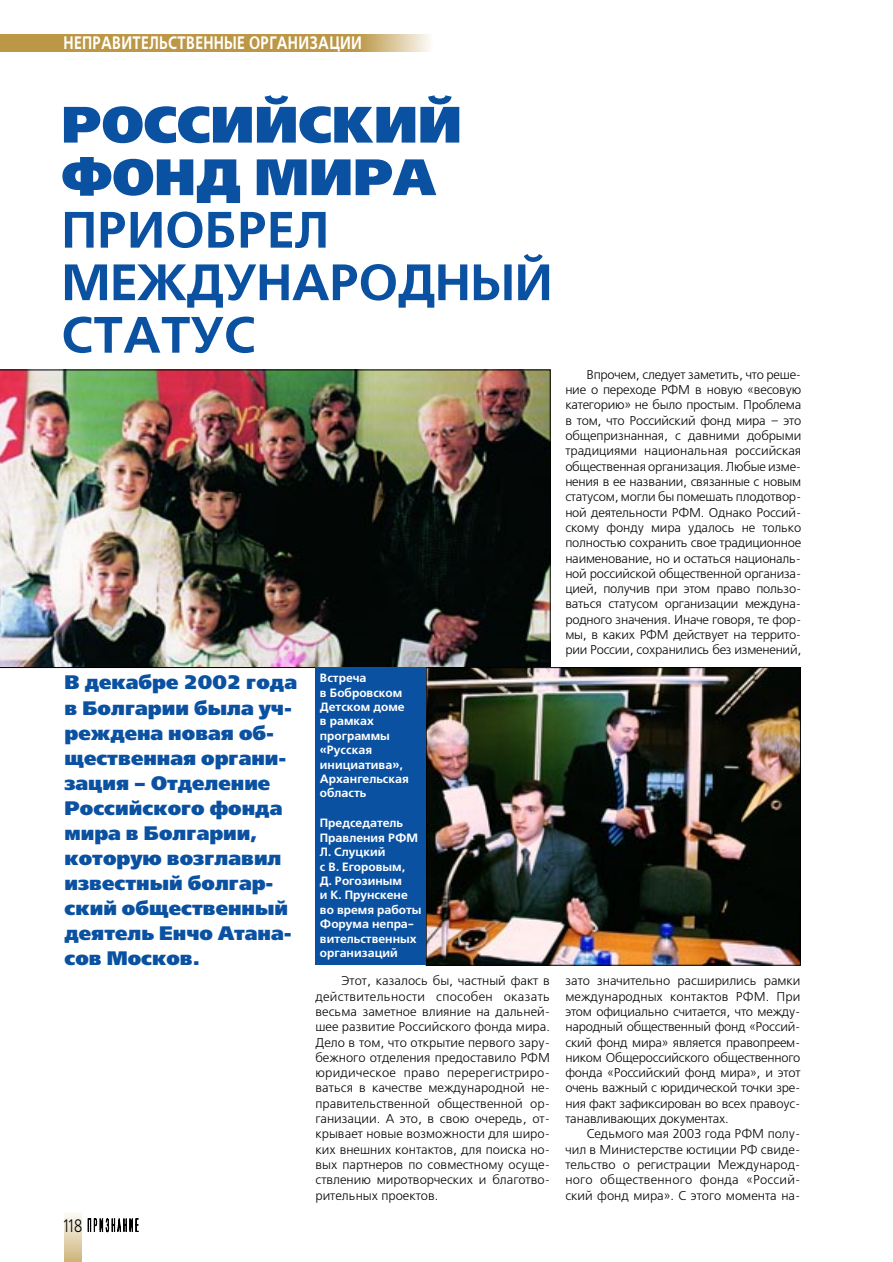
<style>
.page{position:relative;width:893px;height:1262px;background:#fff}
.page>*{position:absolute;margin:0;border:0;box-sizing:border-box;transform-origin:0 0}
.t1{font:700 51px/52.5px "Free Set C";letter-spacing:-.005em;color:#0a51a1}
.t2{font:51px/52.5px "Free Set Black C";color:#0a51a1}
.t3{font:19.5px/25px "Free Set Black C";color:#0a51a1}
.t4{font:700 18px "Free Set C";letter-spacing:.02em;color:#fff;scale:.8 1}
.t5{font:18px "Free Set C";color:#000;scale:.8 1}
.t6{font:12.75px/15.3px "Free Set C";letter-spacing:-.01em;color:#000;text-align:justify}
.t7{font:700 12px/14.4px "Free Set C";color:#fff}
</style>
<div class="page">
<svg style="left:360px;top:34px;width:69px;height:17px"></svg>
<div style="left:0;top:34px;width:360px;height:17px;background:#bc9745"></div>
<svg style="left:64px;top:1214px;width:17px;height:48px"></svg>
<svg style="left:88px;top:1218px;width:50px;height:13px"></svg>
<img style="left:0;top:370px;width:550px;height:297px">
<img style="left:428px;top:669px;width:370px;height:294px">
<div style="left:426px;top:667px;width:374px;height:298px;border:1px solid #000"></div>
<div style="left:315px;top:667px;width:111px;height:298px;background:#0a51a1"></div>
<h3 class="t4" style="left:64px;top:35px;width:374px">НЕПРАВИТЕЛЬСТВЕННЫЕ ОРГАНИЗАЦИИ</h3>
<h1 class="t2" style="left:61px;top:101px;width:402px">РОССИЙСКИЙ<br>ФОНД МИРА</h1>
<h1 class="t1" style="left:61px;top:206px;width:493px">ПРИОБРЕЛ<br>МЕЖДУНАРОДНЫЙ<br>СТАТУС</h1>
<h2 class="t3" style="left:64px;top:671px;width:234px">В декабре 2002 года в Болгарии была уч&shy;реждена новая об&shy;щественная органи&shy;зация – Отделение<br>Российского фонда мира в Болгарии, которую возглавил известный болгар&shy;ский общественный деятель Енчо Атана&shy;сов Москов.</h2>
<p class="t7" style="left:320px;top:671px;width:90px">Встреча<br>в Бобровском<br>Детском доме в рамках программы «Русская инициатива»,<br>Архангельская область</p>
<p class="t7" style="left:320px;top:816px;width:103px">Председатель<br>Правления РФМ<br>Л. Слуцкий<br>с В. Егоровым,<br>Д. Рогозиным<br>и К. Прунскене во время работы<br>Форума непра&shy;вительственных организаций</p>
<p class="t6" style="left:565px;top:367px;width:237px;text-indent:21px">Впрочем, следует заметить, что реше&shy;ние о переходе РФМ в новую «весовую категорию» не было простым. Проблема в том, что Российский фонд мира – это общепризнанная, с давними добрыми традициями национальная российская общественная организация. Любые изме&shy;нения в ее названии, связанные с новым статусом, могли бы помешать плодотвор&shy;ной деятельности РФМ. Однако Россий&shy;скому фонду мира удалось не только полностью сохранить свое традиционное наименование, но и остаться националь&shy;ной российской общественной организа&shy;цией, получив при этом право пользо&shy;ваться статусом организации междуна&shy;родного значения. Иначе говоря, те фор&shy;мы, в каких РФМ действует на террито&shy;рии России, сохранились без изменений,</p>
<h3 class="t5" style="left:63px;top:1217px;width:25px">118</h3>
<p class="t6" style="left:315px;top:973px;width:236px;text-indent:26px">Этот, казалось бы, частный факт в действительности способен оказать весьма заметное влияние на дальней&shy;шее развитие Российского фонда мира.<br>Дело в том, что открытие первого зару&shy;бежного отделения предоставило РФМ юридическое право перерегистриро&shy;ваться в качестве международной не&shy;правительственной общественной ор&shy;ганизации. А это, в свою очередь, от&shy;крывает новые возможности для широ&shy;ких внешних контактов, для поиска но&shy;вых партнеров по совместному осуще&shy;ствлению миротворческих и благотво&shy;рительных проектов.</p>
<p class="t6" style="left:565px;top:973px;width:236px">зато значительно расширились рамки международных контактов РФМ. При этом официально считается, что между&shy;народный общественный фонд «Россий&shy;ский фонд мира» является правопреем&shy;ником Общероссийского общественного фонда «Российский фонд мира», и этот очень важный с юридической точки зре&shy;ния факт зафиксирован во всех правоус&shy;танавливающих документах.</p>
<p class="t6" style="left:565px;top:1126px;width:236px;text-indent:21px">Седьмого мая 2003 года РФМ полу&shy;чил в Министерстве юстиции РФ свиде&shy;тельство о регистрации Международ&shy;ного общественного фонда «Россий&shy;ский фонд мира». С этого момента на-</p>
</div>
